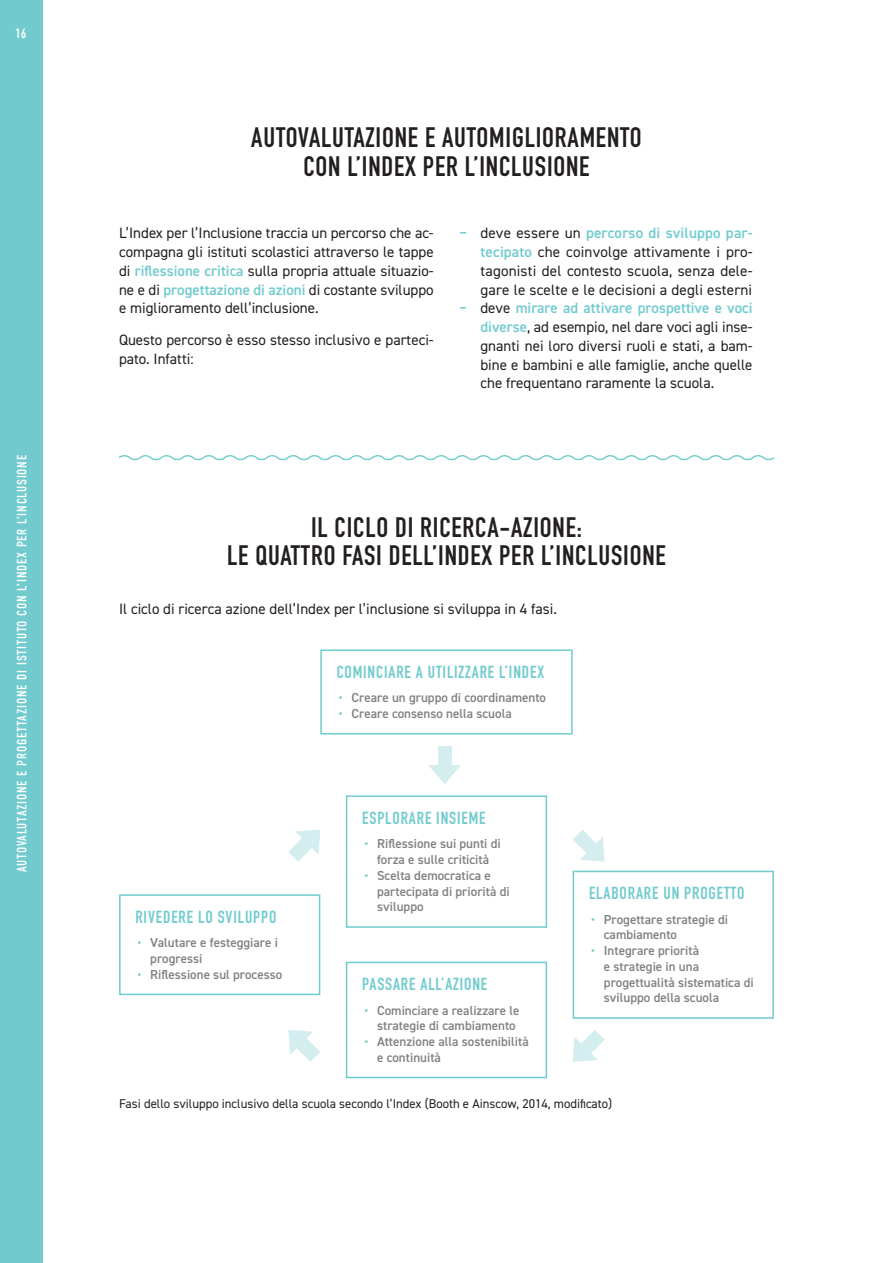
<style>
.page{position:relative;width:893px;height:1263px;background:#fff}
.page>*{position:absolute;margin:0;border:0;box-sizing:border-box;transform-origin:0 0}
.t1{font:700 27.75px/28.5px "DIN Condensed";letter-spacing:.03em;color:#231f20;text-align:center}
.t2{font:700 17.25px "DIN Condensed";letter-spacing:.05em;color:#71cbce}
.t3{font:15px/18.8px "DIN2014";color:#231f20;text-align:justify}
.t4{font:600 15px "DIN2014";color:#71cbce}
.t5{font:13.5px "DIN Condensed";letter-spacing:.06em;color:#fff}
.t6{font:600 13.05px/15.8px "DIN2014";color:#808285}
.t7{font:12.75px "DIN2014";color:#231f20}
.s1{font-weight:600;color:#71cbce}
.s2{font-weight:400;color:#231f20}
.s3{color:#71cbce}
</style>
<div class="page">
<div style="left:0;top:0;width:43px;height:1263px;background:#71cbce"></div>
<svg style="left:118px;top:455px;width:657px;height:6px"></svg>
<div style="left:320px;top:649px;width:253px;height:85px;border:2px solid #71cbce"></div>
<div style="left:346px;top:795px;width:201px;height:133px;border:2px solid #71cbce"></div>
<div style="left:346px;top:962px;width:201px;height:116px;border:2px solid #71cbce"></div>
<div style="left:119px;top:894px;width:201px;height:101px;border:2px solid #71cbce"></div>
<div style="left:573px;top:871px;width:201px;height:148px;border:2px solid #71cbce"></div>
<svg style="left:573px;top:830px;width:32px;height:32px"></svg>
<div style="left:438px;top:746px;width:14px;height:26px;background:#d4edee"></div>
<svg style="left:428px;top:765px;width:33px;height:19px"></svg>
<svg style="left:288px;top:830px;width:32px;height:32px"></svg>
<svg style="left:288px;top:1030px;width:32px;height:32px"></svg>
<svg style="left:573px;top:1030px;width:32px;height:32px"></svg>
<p class="t5" style="left:15px;top:26px;width:13px">16</p>
<p class="t5" style="left:14px;top:872px;width:419px;rotate:-90deg">AUTOVALUTAZIONE E PROGETTAZIONE DI ISTITUTO CON L’INDEX PER L’INCLUSIONE</p>
<h1 class="t1" style="left:251px;top:123px;width:392px">AUTOVALUTAZIONE E AUTOMIGLIORAMENTO<br>CON L’INDEX PER L’INCLUSIONE</h1>
<p class="t3" style="left:119px;top:223px;width:316px">L’Index per l’Inclusione traccia un percorso che ac&shy;compagna gli istituti scolastici attraverso le tappe di <span class="s1">riflessione critica</span> sulla propria attuale situazio&shy;ne e di <span class="s1">progettazione di azioni</span> di costante sviluppo e miglioramento dell’inclusione.</p>
<p class="t3" style="left:119px;top:330px;width:316px">Questo percorso è esso stesso inclusivo e parteci&shy;pato. Infatti:</p>
<p class="t4" style="left:459px;top:223px;width:295px">‒ <span class="s2">deve essere un</span> percorso di sviluppo par-</p>
<p class="t3" style="left:480px;top:242px;width:274px"><span class="s1">tecipato</span> che coinvolge attivamente i pro-</p>
<p class="t3" style="left:480px;top:261px;width:274px">tagonisti del contesto scuola, senza dele-</p>
<p class="t3" style="left:480px;top:280px;width:273px">gare le scelte e le decisioni a degli esterni</p>
<p class="t4" style="left:459px;top:298px;width:295px">‒ <span class="s2">deve</span> mirare ad attivare prospettive e voci</p>
<p class="t3" style="left:480px;top:317px;width:274px"><span class="s1">diverse</span>, ad esempio, nel dare voci agli inse-</p>
<p class="t3" style="left:480px;top:336px;width:274px">gnanti nei loro diversi ruoli e stati, a bam-</p>
<p class="t3" style="left:480px;top:355px;width:274px">bine e bambini e alle famiglie, anche quelle</p>
<p class="t3" style="left:480px;top:373px;width:235px">che frequentano raramente la scuola.</p>
<h1 class="t1" style="left:227px;top:513px;width:440px">IL CICLO DI RICERCA-AZIONE:<br>LE QUATTRO FASI DELL’INDEX PER L’INCLUSIONE</h1>
<p class="t3" style="left:119px;top:599px;width:439px">Il ciclo di ricerca azione dell’Index per l’inclusione si sviluppa in 4 fasi.</p>
<p class="t2" style="left:135px;top:905px;width:142px">RIVEDERE LO SVILUPPO</p>
<p class="t6" style="left:150px;top:934px;width:129px;text-indent:-13px"><span class="s3">•</span> Valutare e festeggiare i progressi</p>
<p class="t6" style="left:138px;top:966px;width:146px"><span class="s3">•</span> Riflessione sul processo</p>
<p class="t2" style="left:337px;top:660px;width:209px">COMINCIARE A UTILIZZARE L’INDEX</p>
<p class="t6" style="left:339px;top:690px;width:209px"><span class="s3">•</span> Creare un gruppo di coordinamento</p>
<p class="t6" style="left:339px;top:705px;width:174px"><span class="s3">•</span> Creare consenso nella scuola</p>
<p class="t2" style="left:362px;top:806px;width:125px">ESPLORARE INSIEME</p>
<p class="t6" style="left:364px;top:836px;width:138px;text-align:center"><span class="s3">•</span> Riflessione sui punti di forza e sulle criticità</p>
<p class="t6" style="left:377px;top:867px;width:134px;text-indent:-13px"><span class="s3">•</span> Scelta democratica e partecipata di priorità di sviluppo</p>
<p class="t2" style="left:362px;top:973px;width:127px">PASSARE ALL’AZIONE</p>
<p class="t6" style="left:364px;top:1002px;width:157px;text-align:right"><span class="s3">•</span> Cominciare a realizzare le strategie di cambiamento</p>
<p class="t6" style="left:377px;top:1033px;width:153px;text-indent:-13px"><span class="s3">•</span> Attenzione alla sostenibilità e continuità</p>
<p class="t2" style="left:589px;top:882px;width:157px">ELABORARE UN PROGETTO</p>
<p class="t6" style="left:604px;top:911px;width:126px;text-indent:-13px"><span class="s3">•</span> Progettare strategie di cambiamento</p>
<p class="t6" style="left:604px;top:942px;width:151px;text-indent:-13px"><span class="s3">•</span> Integrare priorità<br>e strategie in una progettualità sistematica di sviluppo della scuola</p>
<p class="t7" style="left:119px;top:1096px;width:495px">Fasi dello sviluppo inclusivo della scuola secondo l’Index (Booth e Ainscow, 2014, modificato)</p>
</div>
